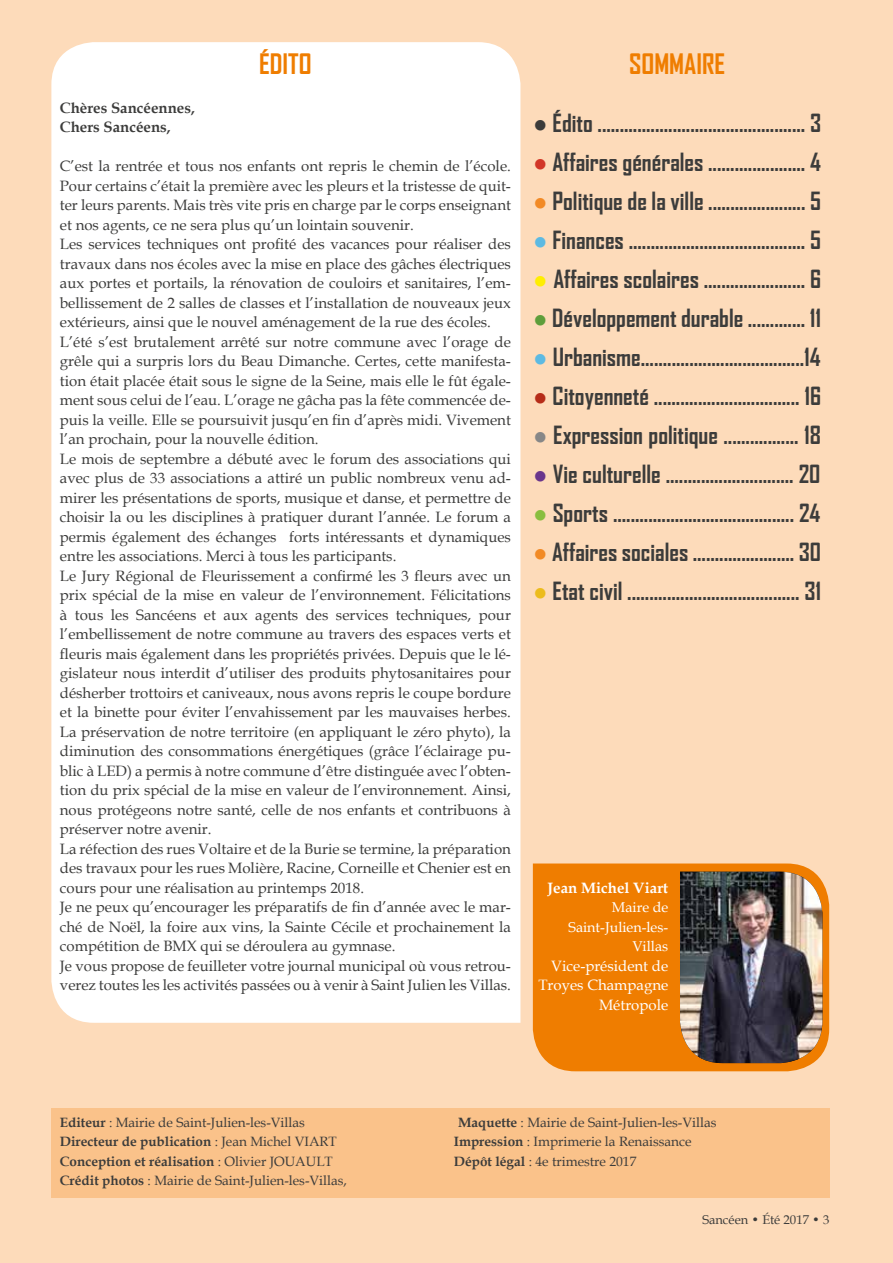
<style>
.page{position:relative;width:893px;height:1263px;background:#fddbba}
.page>*{position:absolute;margin:0;border:0;box-sizing:border-box;transform-origin:0 0}
.t1{font:700 27px "Agency FB";color:#ef7d00}
.t2{font:700 24px "Agency FB";color:#3c3c3b}
.t3{font:15px/19.5px "Book Antiqua";color:#3c3c3b}
.t4{font:15px/19.5px "Book Antiqua";color:#fff;text-align:right}
.t5{font:700 15px/19.5px "Book Antiqua";color:#3c3c3b}
.t6{font:700 15px "Book Antiqua";color:#fff}
.t7{font:14.25px/19.5px "Book Antiqua";color:#fff;text-align:right}
.t8{font:13.5px/19.5px "Book Antiqua";color:#3c3c3b}
.t9{font:12.75px "Book Antiqua";color:#3c3c3b}
.s1{font-family:"Garamond";font-weight:400}
.s2{font-family:"Garamond";font-weight:400;color:#d23627}
.s3{font-family:"Garamond";font-weight:400;color:#f28a25}
.s4{font-family:"Garamond";font-weight:400;color:#5dbae2}
.s5{font-family:"Garamond";font-weight:400;color:#fe0}
.s6{font-family:"Garamond";font-weight:400;color:#5e9e3b}
.s7{font-family:"Garamond";font-weight:400;color:#b62c18}
.s8{font-family:"Garamond";font-weight:400;color:#878787}
.s9{font-family:"Garamond";font-weight:400;color:#6a368c}
.s10{font-family:"Garamond";font-weight:400;color:#89be3f}
.s11{font-family:"Garamond";font-weight:400;color:#ecbc1c}
.s12{font-weight:700}
</style>
<div class="page">
<div style="left:51px;top:42px;width:469px;height:981px;background:#fff"></div>
<div style="left:533px;top:863px;width:296px;height:208px;background:#ef7d00"></div>
<img style="left:680px;top:872px;width:142px;height:191px">
<div style="left:51px;top:1108px;width:779px;height:90px;background:#fac28a"></div>
<h1 class="t1" style="left:259px;top:47px;width:54px">ÉDITO</h1>
<p class="t5" style="left:60px;top:98px;width:136px">Chères Sancéennes,<br>Chers Sancéens,</p>
<p class="t3" style="left:60px;top:156px;width:453px">C’est la rentrée et tous nos enfants ont repris le chemin de l’école.<br>Pour certains c’était la première avec les pleurs et la tristesse de quit&shy;ter leurs parents. Mais très vite pris en charge par le corps enseignant et nos agents, ce ne sera plus qu’un lointain souvenir.<br>Les services techniques ont profité des vacances pour réaliser des travaux dans nos écoles avec la mise en place des gâches électriques aux portes et portails, la rénovation de couloirs et sanitaires, l’em&shy;bellissement de 2 salles de classes et l’installation de nouveaux jeux extérieurs, ainsi que le nouvel aménagement de la rue des écoles.<br>L’été s’est brutalement arrêté sur notre commune avec l’orage de grêle qui a surpris lors du Beau Dimanche. Certes, cette manifesta&shy;tion était placée était sous le signe de la Seine, mais elle le fût égale&shy;ment sous celui de l’eau. L’orage ne gâcha pas la fête commencée de&shy;puis la veille. Elle se poursuivit jusqu’en fin d’après midi. Vivement l’an prochain, pour la nouvelle édition.<br>Le mois de septembre a débuté avec le forum des associations qui avec plus de 33 associations a attiré un public nombreux venu ad&shy;mirer les présentations de sports, musique et danse, et permettre de choisir la ou les disciplines à pratiquer durant l’année. Le forum a permis également des échanges forts intéressants et dynamiques entre les associations. Merci à tous les participants.<br>Le Jury Régional de Fleurissement a confirmé les 3 fleurs avec un prix spécial de la mise en valeur de l’environnement. Félicitations à tous les Sancéens et aux agents des services techniques, pour l’embellissement de notre commune au travers des espaces verts et fleuris mais également dans les propriétés privées. Depuis que le lé&shy;gislateur nous interdit d’utiliser des produits phytosanitaires pour désherber trottoirs et caniveaux, nous avons repris le coupe bordure et la binette pour éviter l’envahissement par les mauvaises herbes.<br>La préservation de notre territoire (en appliquant le zéro phyto), la diminution des consommations énergétiques (grâce l’éclairage pu&shy;blic à LED) a permis à notre commune d’être distinguée avec l’obten&shy;tion du prix spécial de la mise en valeur de l’environnement. Ainsi, nous protégeons notre santé, celle de nos enfants et contribuons à préserver notre avenir.<br>La réfection des rues Voltaire et de la Burie se termine, la préparation des travaux pour les rues Molière, Racine, Corneille et Chenier est en cours pour une réalisation au printemps 2018.<br>Je ne peux qu’encourager les préparatifs de fin d’année avec le mar&shy;ché de Noël, la foire aux vins, la Sainte Cécile et prochainement la compétition de BMX qui se déroulera au gymnase.<br>Je vous propose de feuilleter votre journal municipal où vous retrou&shy;verez toutes les les activités passées ou à venir à Saint Julien les Villas.</p>
<h1 class="t1" style="left:629px;top:47px;width:98px">SOMMAIRE</h1>
<h2 class="t2" style="left:533px;top:108px;width:289px"><span class="s1">●</span> Édito ............................................... 3</h2>
<h2 class="t2" style="left:533px;top:147px;width:289px"><span class="s2">●</span> Affaires générales ...................... 4</h2>
<h2 class="t2" style="left:533px;top:186px;width:289px"><span class="s3">●</span> Politique de la ville ...................... 5</h2>
<h2 class="t2" style="left:533px;top:225px;width:289px"><span class="s4">●</span> Finances ........................................ 5</h2>
<h2 class="t2" style="left:533px;top:264px;width:289px"><span class="s5">●</span> Affaires scolaires ....................... 6</h2>
<h2 class="t2" style="left:533px;top:303px;width:289px"><span class="s6">●</span> Développement durable ............. 11</h2>
<h2 class="t2" style="left:533px;top:342px;width:289px"><span class="s4">●</span> Urbanisme.....................................14</h2>
<h2 class="t2" style="left:533px;top:381px;width:289px"><span class="s7">●</span> Citoyenneté ................................. 16</h2>
<h2 class="t2" style="left:533px;top:420px;width:289px"><span class="s8">●</span> Expression politique ................. 18</h2>
<h2 class="t2" style="left:533px;top:459px;width:289px"><span class="s9">●</span> Vie culturelle ............................. 20</h2>
<h2 class="t2" style="left:533px;top:498px;width:289px"><span class="s10">●</span> Sports ......................................... 24</h2>
<h2 class="t2" style="left:533px;top:537px;width:289px"><span class="s3">●</span> Affaires sociales ....................... 30</h2>
<h2 class="t2" style="left:533px;top:576px;width:289px"><span class="s11">●</span> Etat civil ....................................... 31</h2>
<p class="t6" style="left:547px;top:877px;width:122px">Jean Michel Viart</p>
<p class="t7" style="left:569px;top:897px;width:101px">Maire de<br>Saint-Julien-les-<br>Villas</p>
<p class="t4" style="left:538px;top:955px;width:131px">Vice-président de<br>Troyes Champagne<br>Métropole</p>
<p class="t8" style="left:60px;top:1112px;width:288px"><span class="s12">Editeur</span> : Mairie de Saint-Julien-les-Villas <span class="s12">Directeur de publication</span> : Jean Michel VIART <span class="s12">Conception et réalisation</span> : Olivier JOUAULT <span class="s12">Crédit photos</span> : Mairie de Saint-Julien-les-Villas,</p>
<p class="t8" style="left:454px;top:1112px;width:264px;text-indent:4px"><span class="s12">Maquette</span> : Mairie de Saint-Julien-les-Villas<br><span class="s12">Impression</span> : Imprimerie la Renaissance<br><span class="s12">Dépôt légal</span> : 4e trimestre 2017</p>
<p class="t9" style="left:702px;top:1211px;width:129px">Sancéen • Été 2017 • 3</p>
<p class="t9" style="left:667px;top:1211px;width:115px">Sancéen • Automne</p>
</div>
